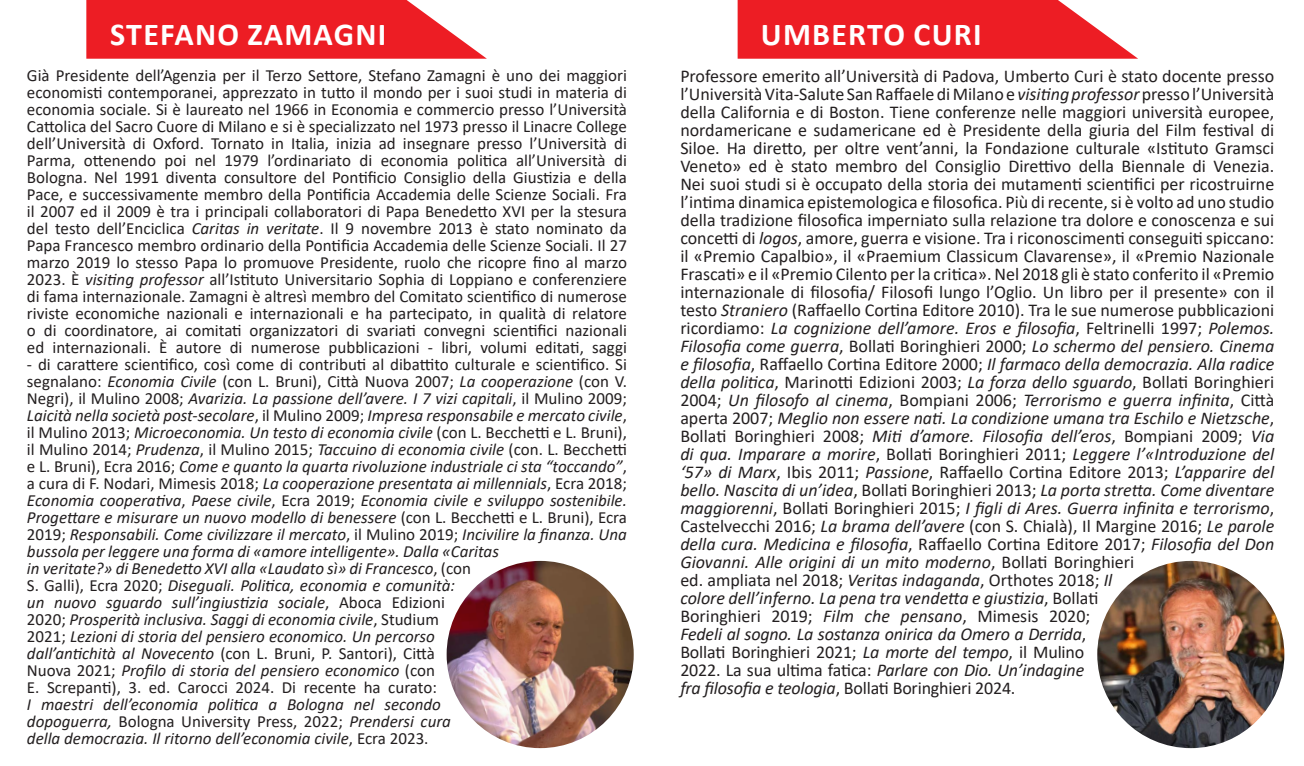
<style>
.page{position:relative;width:1304px;height:766px;background:#fff}
.page>*{position:absolute;margin:0;border:0;box-sizing:border-box;transform-origin:0 0}
.t1{font:700 32px "Calibri";letter-spacing:.04em;color:#fff}
.t2{font:18px/18px "Calibri";color:#231f20}
.t3{font:italic 17px/17px "Calibri";color:#231f20}
.t4{font:17px/17px "Calibri";color:#231f20;text-align:justify}
.s1{font-style:italic}
.s2{font-style:normal}
</style>
<div class="page">
<svg style="left:738px;top:0;width:400px;height:59px;background:#ee3339"></svg>
<img style="left:1097px;top:560px;width:187px;height:188px">
<svg style="left:86px;top:0;width:401px;height:59px;background:#ee343b"></svg>
<img style="left:447px;top:560px;width:187px;height:188px">
<p class="t1" style="left:110px;top:11px;width:278px">STEFANO ZAMAGNI</p>
<p class="t4" style="left:27px;top:66px;width:602px">Già Presidente dell’Agenzia per il Terzo Settore, Stefano Zamagni è uno dei maggiori economisti contemporanei, apprezzato in tutto il mondo per i suoi studi in materia di economia sociale. Si è laureato nel 1966 in Economia e commercio presso l’Università Cattolica del Sacro Cuore di Milano e si è specializzato nel 1973 presso il Linacre College dell’Università di Oxford. Tornato in Italia, inizia ad insegnare presso l’Università di Parma, ottenendo poi nel 1979 l’ordinariato di economia politica all’Università di Bologna. Nel 1991 diventa consultore del Pontificio Consiglio della Giustizia e della Pace, e successivamente membro della Pontificia Accademia delle Scienze Sociali. Fra il 2007 ed il 2009 è tra i principali collaboratori di Papa Benedetto XVI per la stesura del testo dell’Enciclica <span class="s1">Caritas in veritate</span>. Il 9 novembre 2013 è stato nominato da Papa Francesco membro ordinario della Pontificia Accademia delle Scienze Sociali. Il 27 marzo 2019 lo stesso Papa lo promuove Presidente, ruolo che ricopre fino al marzo 2023. È <span class="s1">visiting professor</span> all’Istituto Universitario Sophia di Loppiano e conferenziere di fama internazionale. Zamagni è altresì membro del Comitato scientifico di numerose riviste economiche nazionali e internazionali e ha partecipato, in qualità di relatore o di coordinatore, ai comitati organizzatori di svariati convegni scientifici nazionali ed internazionali. È autore di numerose pubblicazioni - libri, volumi editati, saggi</p>
<p class="t3" style="left:27px;top:355px;width:602px"><span class="s2">- di carattere scientifico, così come di contributi al dibattito culturale e scientifico. Si segnalano:</span> Economia Civile <span class="s2">(con L. Bruni), Città Nuova 2007;</span> La cooperazione <span class="s2">(con V.<br>Negri), il Mulino 2008;</span> Avarizia. La passione dell’avere. I 7 vizi capitali<span class="s2">, il Mulino 2009; </span>Laicità nella società post-secolare<span class="s2">, il Mulino 2009;</span> Impresa responsabile e mercato civile<span class="s2">, il Mulino 2013;</span> Microeconomia. Un testo di economia civile <span class="s2">(con L. Becchetti e L. Bruni), il Mulino 2014;</span> Prudenza<span class="s2">, il Mulino 2015;</span> Taccuino di economia civile <span class="s2">(con. L. Becchetti e L. Bruni), Ecra 2016;</span> Come e quanto la quarta rivoluzione industriale ci sta “toccando”<span class="s2">, a cura di F. Nodari, Mimesis 2018;</span> La cooperazione presentata ai millennials<span class="s2">, Ecra 2018; </span>Economia cooperativa<span class="s2">,</span> Paese civile<span class="s2">, Ecra 2019;</span> Economia civile e sviluppo sostenibile.<br>Progettare e misurare un nuovo modello di benessere <span class="s2">(con L. Becchetti e L. Bruni), Ecra 2019;</span> Responsabili. Come civilizzare il mercato<span class="s2">, il Mulino 2019;</span> Incivilire la finanza. Una bussola per leggere una forma di «amore intelligente». Dalla «Caritas<br>in veritate?» di Benedetto XVI alla «Laudato sì» di Francesco<span class="s2">, (con<br>S. Galli), Ecra 2020;</span> Diseguali. Politica, economia e comunità:<br>un nuovo sguardo sull’ingiustizia sociale<span class="s2">, Aboca Edizioni<br>2020;</span> Prosperità inclusiva. Saggi di economia civile<span class="s2">, Studium<br>2021;</span> Lezioni di storia del pensiero economico. Un percorso<br>dall’antichità al Novecento <span class="s2">(con L. Bruni, P. Santori), Città<br>Nuova 2021;</span> Profilo di storia del pensiero economico <span class="s2">(con<br>E. Screpanti), 3. ed. Carocci 2024. Di recente ha curato:<br></span>I maestri dell’economia politica a Bologna nel secondo<br>dopoguerra, <span class="s2">Bologna University Press, 2022;</span> Prendersi cura<br>della democrazia. Il ritorno dell’economia civile<span class="s2">, Ecra 2023.</span></p>
<p class="t1" style="left:761px;top:11px;width:222px">UMBERTO CURI</p>
<p class="t2" style="left:680px;top:66px;width:596px">Professore emerito all’Università di Padova, Umberto Curi è stato docente presso l’Università Vita-Salute San Raffaele di Milano e <span class="s1">visiting professor</span> presso l’Università della California e di Boston. Tiene conferenze nelle maggiori università europee, nordamericane e sudamericane ed è Presidente della giuria del Film festival di Siloe. Ha diretto, per oltre vent’anni, la Fondazione culturale «Istituto Gramsci Veneto» ed è stato membro del Consiglio Direttivo della Biennale di Venezia.<br>Nei suoi studi si è occupato della storia dei mutamenti scientifici per ricostruirne l’intima dinamica epistemologica e filosofica. Più di recente, si è volto ad uno studio della tradizione filosofica imperniato sulla relazione tra dolore e conoscenza e sui concetti di <span class="s1">logos</span>, amore, guerra e visione. Tra i riconoscimenti conseguiti spiccano: il «Premio Capalbio», il «Praemium Classicum Clavarense», il «Premio Nazionale Frascati» e il «Premio Cilento per la critica». Nel 2018 gli è stato conferito il «Premio internazionale di filosofia/ Filosofi lungo l’Oglio. Un libro per il presente» con il testo <span class="s1">Straniero</span> (Raffaello Cortina Editore 2010). Tra le sue numerose pubblicazioni ricordiamo: <span class="s1">La cognizione dell’amore. Eros e filosofia</span>, Feltrinelli 1997; <span class="s1">Polemos.<br>Filosofia come guerra</span>, Bollati Boringhieri 2000; <span class="s1">Lo schermo del pensiero. Cinema e filosofia</span>, Raffaello Cortina Editore 2000; <span class="s1">Il farmaco della democrazia. Alla radice della politica</span>, Marinotti Edizioni 2003; <span class="s1">La forza dello sguardo</span>, Bollati Boringhieri 2004; <span class="s1">Un filosofo al cinema</span>, Bompiani 2006; <span class="s1">Terrorismo e guerra infinita</span>, Città aperta 2007; <span class="s1">Meglio non essere nati. La condizione umana tra Eschilo e Nietzsche</span>, Bollati Boringhieri 2008; <span class="s1">Miti d’amore. Filosofia dell’eros</span>, Bompiani 2009; <span class="s1">Via di qua. Imparare a morire</span>, Bollati Boringhieri 2011; <span class="s1">Leggere l’«Introduzione del ‘57» di Marx</span>, Ibis 2011; <span class="s1">Passione</span>, Raffaello Cortina Editore 2013; <span class="s1">L’apparire del bello. Nascita di un’idea</span>, Bollati Boringhieri 2013; <span class="s1">La porta stretta. Come diventare maggiorenni</span>, Bollati Boringhieri 2015; <span class="s1">I figli di Ares. Guerra infinita e terrorismo</span>, Castelvecchi 2016; <span class="s1">La brama dell’avere</span> (con S. Chialà), Il Margine 2016; <span class="s1">Le parole della cura. Medicina e filosofia</span>, Raffaello Cortina Editore 2017; <span class="s1">Filosofia del Don Giovanni. Alle origini di un mito moderno</span>, Bollati Boringhieri<br>ed. ampliata nel 2018; <span class="s1">Veritas indaganda</span>, Orthotes 2018; <span class="s1">Il<br>colore dell’inferno. La pena tra vendetta e giustizia</span>, Bollati<br>Boringhieri 2019; <span class="s1">Film che pensano</span>, Mimesis 2020;<br><span class="s1">Fedeli al sogno. La sostanza onirica da Omero a Derrida</span>,<br>Bollati Boringhieri 2021; <span class="s1">La morte del tempo</span>, il Mulino<br>2022. La sua ultima fatica: <span class="s1">Parlare con Dio. Un’indagine<br>fra filosofia e teologia</span>, Bollati Boringhieri 2024.</p>
</div>
